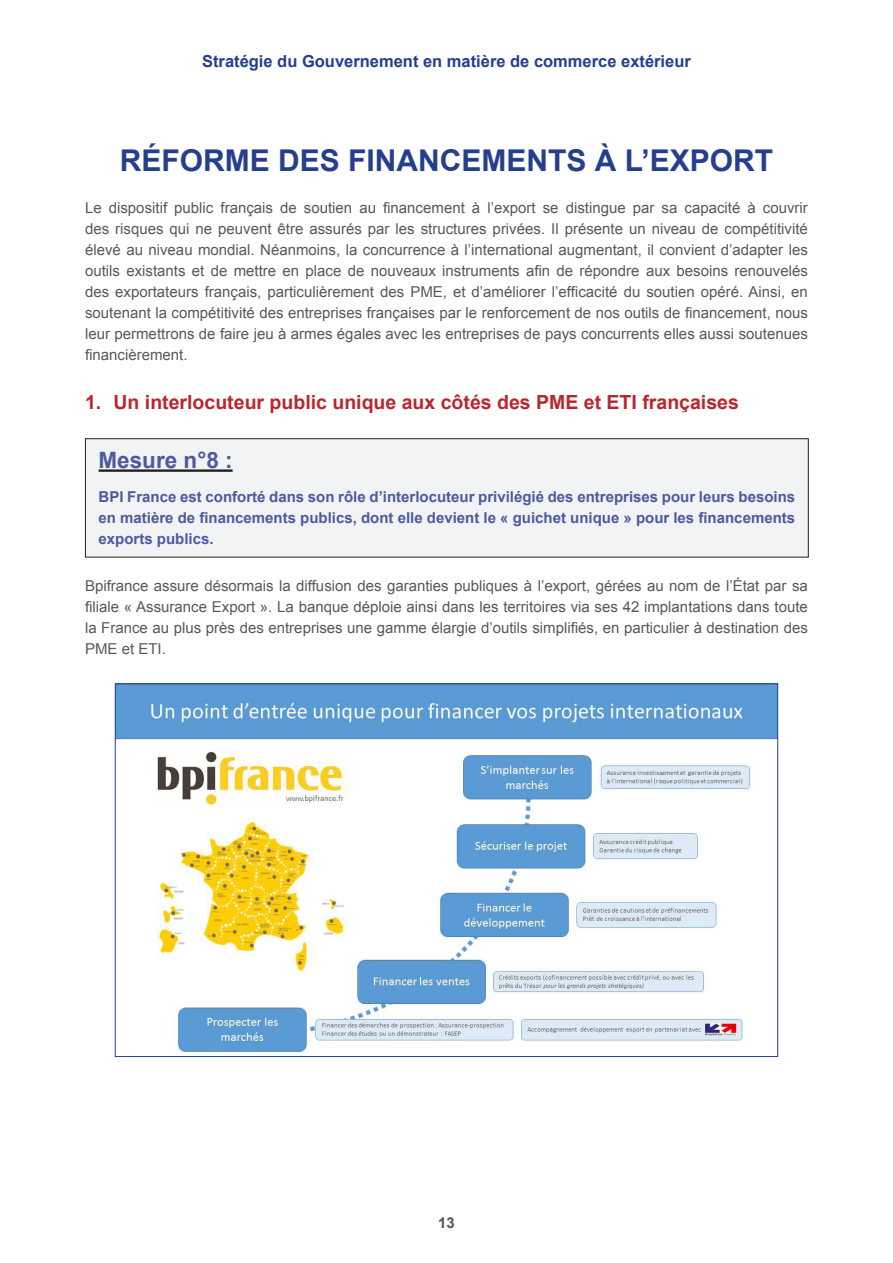
<style>
.page{position:relative;width:893px;height:1263px;background:#fff}
.page>*{position:absolute;margin:0;border:0;box-sizing:border-box;transform-origin:0 0}
.t1{font:700 30px "Arial";color:#253f8e}
.t2{font:700 22.5px "Arial";color:#4d5a9e}
.t3{font:700 19.5px "Arial";color:#b7282e}
.t4{font:700 16.5px "Arial";color:#253f8e}
.t5{font:15px/21px "Arial";color:#57585a;text-align:justify}
.t6{font:700 15px/21px "Arial";color:#4d5a9e;text-align:justify}
.t7{font:700 15px "Arial";color:#57585a}
</style>
<div class="page">
<div style="left:85px;top:439px;width:723px;height:118px;background:#f2f3f4"></div>
<hr style="left:99px;top:469px;width:134px;height:3px;background:#231f20">
<div style="left:85px;top:438px;width:724px;height:119px;border:1px solid #231f20"></div>
<img style="left:117px;top:685px;width:659px;height:369px">
<p class="t4" style="left:202px;top:51px;width:490px">Stratégie du Gouvernement en matière de commerce extérieur</p>
<h1 class="t1" style="left:120px;top:140px;width:655px">RÉFORME DES FINANCEMENTS À L’EXPORT</h1>
<p class="t5" style="left:85px;top:197px;width:724px">Le dispositif public français de soutien au financement à l’export se distingue par sa capacité à couvrir des risques qui ne peuvent être assurés par les structures privées. Il présente un niveau de compétitivité élevé au niveau mondial. Néanmoins, la concurrence à l’international augmentant, il convient d’adapter les outils existants et de mettre en place de nouveaux instruments afin de répondre aux besoins renouvelés des exportateurs français, particulièrement des PME, et d’améliorer l’efficacité du soutien opéré. Ainsi, en soutenant la compétitivité des entreprises françaises par le renforcement de nos outils de financement, nous leur permettrons de faire jeu à armes égales avec les entreprises de pays concurrents elles aussi soutenues financièrement.</p>
<h3 class="t3" style="left:85px;top:389px;width:655px">1. Un interlocuteur public unique aux côtés des PME et ETI françaises</h3>
<h2 class="t2" style="left:99px;top:445px;width:136px">Mesure n°8 :</h2>
<p class="t6" style="left:99px;top:487px;width:698px">BPI France est conforté dans son rôle d’interlocuteur privilégié des entreprises pour leurs besoins en matière de financements publics, dont elle devient le « guichet unique » pour les financements exports publics.</p>
<p class="t5" style="left:85px;top:576px;width:724px">Bpifrance assure désormais la diffusion des garanties publiques à l’export, gérées au nom de l’État par sa filiale « Assurance Export ». La banque déploie ainsi dans les territoires via ses 42 implantations dans toute la France au plus près des entreprises une gamme élargie d’outils simplifiés, en particulier à destination des PME et ETI.</p>
<p class="t7" style="left:438px;top:1213px;width:18px">13</p>
</div>
